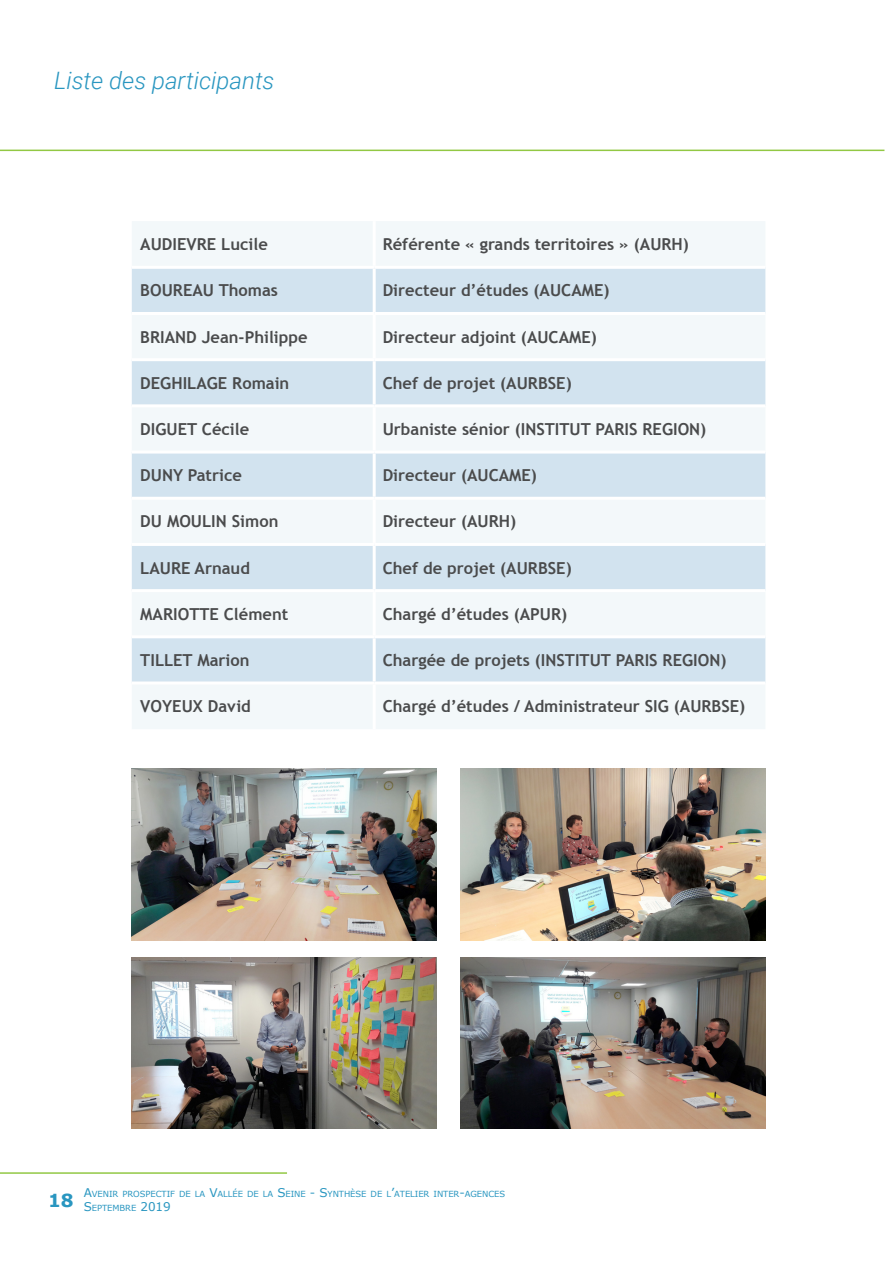
<style>
.page{position:relative;width:893px;height:1263px;background:#fff}
.page>*{position:absolute;margin:0;border:0;box-sizing:border-box;transform-origin:0 0}
.t1{font:italic 300 24px "Roboto";color:#2996c0}
.t2{font:700 16.5px "Trebuchet MS";color:#4a4b4c}
.t3{font:8.4px/13.5px "Verdana";letter-spacing:-.005em;color:#2996c0}
.s1{font-size:12px}
</style>
<div class="page">
<hr style="left:0;top:150px;width:884px;height:1px;background:#92c844">
<hr style="left:0;top:1172px;width:287px;height:2px;background:#92c844">
<div style="left:132px;top:221px;width:633px;height:508px;background:#f3f8fa"></div>
<svg style="left:132px;top:269px;width:633px;height:412px;fill:#d2e3ef"></svg>
<hr style="left:373px;top:221px;width:3px;height:45px;background:#fff">
<hr style="left:132px;top:266px;width:242px;height:3px;background:#fff">
<hr style="left:374px;top:266px;width:391px;height:3px;background:#fff">
<hr style="left:373px;top:269px;width:3px;height:43px;background:#fff">
<hr style="left:132px;top:312px;width:242px;height:3px;background:#fff">
<hr style="left:374px;top:312px;width:391px;height:3px;background:#fff">
<hr style="left:373px;top:315px;width:3px;height:43px;background:#fff">
<hr style="left:132px;top:358px;width:242px;height:3px;background:#fff">
<hr style="left:374px;top:358px;width:391px;height:3px;background:#fff">
<hr style="left:373px;top:361px;width:3px;height:43px;background:#fff">
<hr style="left:132px;top:404px;width:242px;height:3px;background:#fff">
<hr style="left:374px;top:404px;width:391px;height:3px;background:#fff">
<hr style="left:373px;top:407px;width:3px;height:44px;background:#fff">
<hr style="left:132px;top:451px;width:242px;height:3px;background:#fff">
<hr style="left:374px;top:451px;width:391px;height:3px;background:#fff">
<hr style="left:373px;top:454px;width:3px;height:43px;background:#fff">
<hr style="left:132px;top:497px;width:242px;height:3px;background:#fff">
<hr style="left:374px;top:497px;width:391px;height:3px;background:#fff">
<hr style="left:373px;top:500px;width:3px;height:43px;background:#fff">
<hr style="left:132px;top:543px;width:242px;height:3px;background:#fff">
<hr style="left:374px;top:543px;width:391px;height:3px;background:#fff">
<hr style="left:373px;top:546px;width:3px;height:43px;background:#fff">
<hr style="left:132px;top:589px;width:242px;height:3px;background:#fff">
<hr style="left:374px;top:589px;width:391px;height:3px;background:#fff">
<hr style="left:373px;top:592px;width:3px;height:43px;background:#fff">
<hr style="left:132px;top:635px;width:242px;height:3px;background:#fff">
<hr style="left:374px;top:635px;width:391px;height:3px;background:#fff">
<hr style="left:373px;top:638px;width:3px;height:43px;background:#fff">
<hr style="left:132px;top:681px;width:242px;height:3px;background:#fff">
<hr style="left:374px;top:681px;width:391px;height:3px;background:#fff">
<hr style="left:373px;top:684px;width:3px;height:45px;background:#fff">
<img style="left:132px;top:769px;width:305px;height:171px">
<img style="left:132px;top:957px;width:305px;height:171px">
<img style="left:461px;top:769px;width:304px;height:171px">
<img style="left:461px;top:957px;width:304px;height:171px">
<h1 class="t1" style="left:54px;top:63px;width:222px">Liste des participants</h1>
<p class="t2" style="left:140px;top:234px;width:129px">AUDIEVRE Lucile</p>
<p class="t2" style="left:383px;top:234px;width:308px">Référente « grands territoires » (AURH)</p>
<p class="t2" style="left:140px;top:280px;width:139px">BOUREAU Thomas</p>
<p class="t2" style="left:383px;top:280px;width:228px">Directeur d’études (AUCAME)</p>
<p class="t2" style="left:140px;top:326px;width:169px">BRIAND Jean-Philippe</p>
<p class="t2" style="left:383px;top:326px;width:216px">Directeur adjoint (AUCAME)</p>
<p class="t2" style="left:140px;top:373px;width:150px">DEGHILAGE Romain</p>
<p class="t2" style="left:383px;top:373px;width:190px">Chef de projet (AURBSE)</p>
<p class="t2" style="left:140px;top:419px;width:110px">DIGUET Cécile</p>
<p class="t2" style="left:383px;top:419px;width:325px">Urbaniste sénior (INSTITUT PARIS REGION)</p>
<p class="t2" style="left:140px;top:465px;width:103px">DUNY Patrice</p>
<p class="t2" style="left:383px;top:465px;width:156px">Directeur (AUCAME)</p>
<p class="t2" style="left:140px;top:511px;width:140px">DU MOULIN Simon</p>
<p class="t2" style="left:383px;top:511px;width:135px">Directeur (AURH)</p>
<p class="t2" style="left:140px;top:557px;width:111px">LAURE Arnaud</p>
<p class="t2" style="left:383px;top:557px;width:190px">Chef de projet (AURBSE)</p>
<p class="t2" style="left:140px;top:604px;width:149px">MARIOTTE Clément</p>
<p class="t2" style="left:383px;top:604px;width:186px">Chargé d’études (APUR)</p>
<p class="t2" style="left:140px;top:650px;width:111px">TILLET Marion</p>
<p class="t2" style="left:383px;top:650px;width:345px">Chargée de projets (INSTITUT PARIS REGION)</p>
<p class="t2" style="left:140px;top:696px;width:112px">VOYEUX David</p>
<p class="t2" style="left:383px;top:696px;width:364px">Chargé d’études / Administrateur SIG (AURBSE)</p>
<p class="t3" style="left:48px;top:1187px;width:458px;text-indent:35px"><span class="s1">A</span>VENIR PROSPECTIF DE LA <span class="s1">V</span>ALLÉE DE LA <span class="s1">S</span> EINE <span class="s1">- S</span>YNTHÈSE DE L<span class="s1">’</span>ATELIER INTER<span class="s1">-</span>AGENCES<br><sup>18</sup> <span class="s1">S</span>EPTEMBRE <span class="s1">2019</span></p>
</div>
